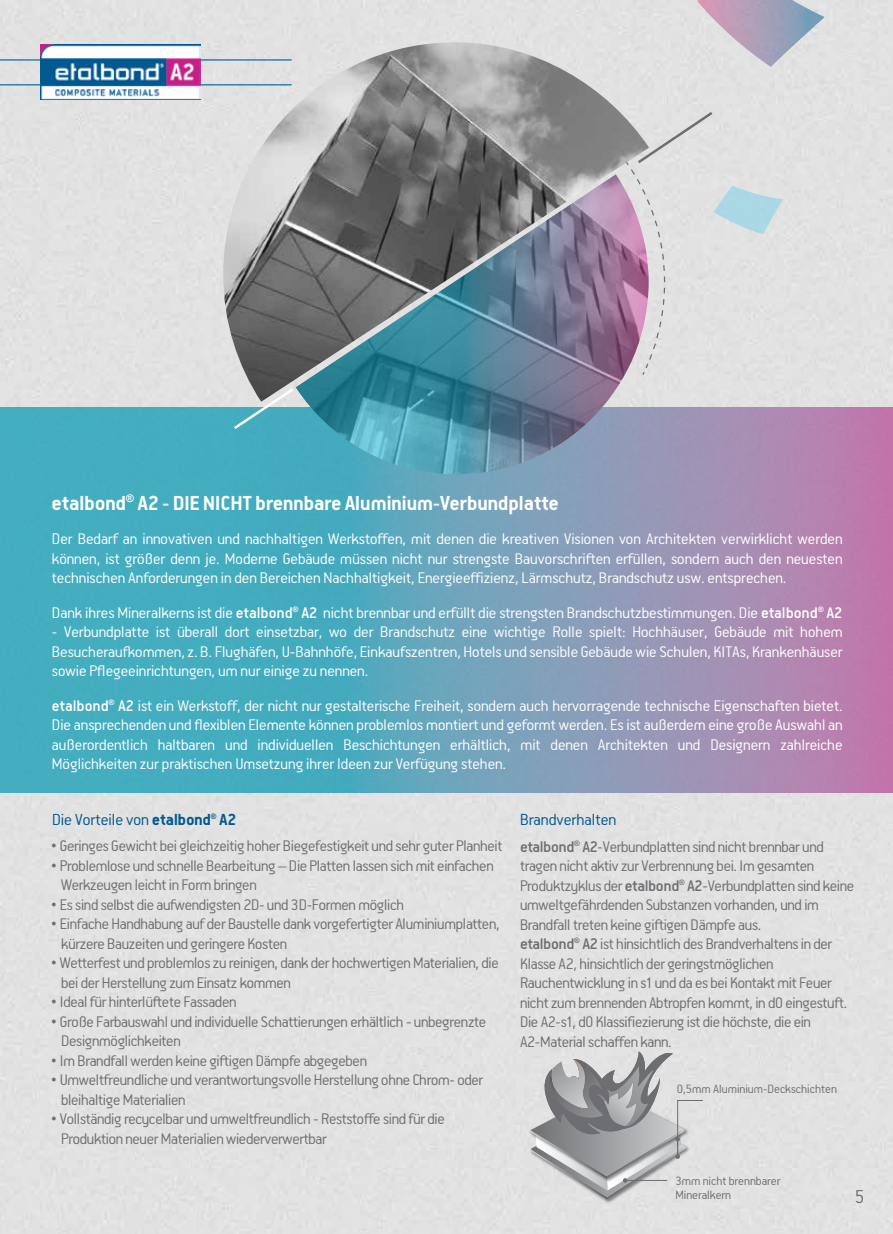
<style>
.page{position:relative;width:893px;height:1234px;background:#fff}
.page>*{position:absolute;margin:0;border:0;box-sizing:border-box;transform-origin:0 0}
.t1{font:700 22.8px "PF Premier Text";color:#fff}
.t2{font:300 21px "PF Premier Text";color:#6d6e71}
.t3{font:300 18px "PF Premier Text";color:#00598e}
.t4{font:700 18px "PF Premier Text";color:#00598e}
.t5{font:300 17.25px/19.5px "PF Premier Text";letter-spacing:-.015em;color:#6d6e71}
.t6{font:300 17.25px/19.5px "PF Premier Text";color:#fff;text-align:justify}
.t7{font:500 17.25px "PF Premier Text";color:#fff}
.t8{font:300 13.5px/14.5px "PF Premier Text";color:#6d6e71}
.t9{font:800 7.5px "CF Jeckyl";color:#6d6e71}
.t10{font:800 7.5px "CF Jeckyl";color:#fff}
.t11{font:800 7.5px "CF Jeckyl";color:#00598e}
.s1{font-weight:500}
.s2{font-weight:700}
</style>
<div class="page">
<div style="left:0;top:0;width:893px;height:1233px;background:#e2e2e2"></div>
<hr style="left:0;top:59px;width:292px;height:1px;background:#04689a">
<hr style="left:0;top:84px;width:292px;height:1px;background:#04689a">
<img style="left:41px;top:44px;width:159px;height:56px">
<svg style="left:697px;top:0;width:127px;height:67px;background:#c0bcca"></svg>
<svg style="left:0;top:408px;width:893px;height:384px;background:#719eb9"></svg>
<img style="left:528px;top:1182px;width:163px;height:21px">
<svg style="left:531px;top:1048px;width:173px;height:150px;background:#b9babb"></svg>
<svg style="left:231px;top:401px;width:65px;height:30px;background:#6cbac9"></svg>
<div style="left:649px;top:109px;width:134px;height:267px;background:#e1e1e2"></div>
<svg style="left:296px;top:401px;width:353px;height:73px;background:#6096ac"></svg>
<img style="left:223px;top:42px;width:426px;height:359px">
<svg style="left:160px;top:64px;width:4px;height:4px"></svg>
<h1 class="t1" style="left:52px;top:491px;width:508px">etalbond<sup>®</sup> A2 - DIE NICHT brennbare Aluminium-Verbundplatte</h1>
<p class="t6" style="left:52px;top:529px;width:792px">Der Bedarf an innovativen und nachhaltigen Werkstoffen, mit denen die kreativen Visionen von Architekten verwirklicht werden können, ist größer denn je. Moderne Gebäude müssen nicht nur strengste Bauvorschriften erfüllen, sondern auch den neuesten technischen Anforderungen in den Bereichen Nachhaltigkeit, Energieeffizienz, Lärmschutz, Brandschutz usw. entsprechen.</p>
<p class="t6" style="left:52px;top:602px;width:242px">Dank ihres Mineralkerns ist die <span class="s1">etalbond</span></p>
<p class="t10" style="left:293px;top:604px;width:7px">®</p>
<p class="t6" style="left:301px;top:602px;width:518px"><span class="s1">A2</span> nicht brennbar und erfüllt die strengsten Brandschutzbestimmungen. Die <span class="s1">etalbond</span></p>
<p class="t10" style="left:818px;top:604px;width:7px">®</p>
<p class="t7" style="left:827px;top:603px;width:17px">A2</p>
<p class="t6" style="left:52px;top:622px;width:792px">- Verbundplatte ist überall dort einsetzbar, wo der Brandschutz eine wichtige Rolle spielt: Hochhäuser, Gebäude mit hohem Besucheraufkommen, z. B. Flughäfen, U-Bahnhöfe, Einkaufszentren, Hotels und sensible Gebäude wie Schulen, KITAs, Krankenhäuser sowie Pflegeeinrichtungen, um nur einige zu nennen.</p>
<p class="t7" style="left:52px;top:696px;width:59px">etalbond</p>
<p class="t10" style="left:109px;top:697px;width:7px">®</p>
<p class="t6" style="left:52px;top:695px;width:792px;text-indent:66px"><span class="s1">A2</span> ist ein Werkstoff, der nicht nur gestalterische Freiheit, sondern auch hervorragende technische Eigenschaften bietet.<br>Die ansprechenden und flexiblen Elemente können problemlos montiert und geformt werden. Es ist außerdem eine große Auswahl an außerordentlich haltbaren und individuellen Beschichtungen erhältlich, mit denen Architekten und Designern zahlreiche Möglichkeiten zur praktischen Umsetzung ihrer Ideen zur Verfügung stehen.</p>
<p class="t3" style="left:52px;top:810px;width:160px">Die Vorteile von <span class="s2">etalbond</span></p>
<p class="t11" style="left:211px;top:812px;width:7px">®</p>
<p class="t4" style="left:220px;top:810px;width:18px">A2</p>
<p class="t3" style="left:520px;top:810px;width:98px">Brandverhalten</p>
<p class="t5" style="left:51px;top:836px;width:453px">• Geringes Gewicht bei gleichzeitig hoher Biegefestigkeit und sehr guter Planheit</p>
<p class="t5" style="left:61px;top:855px;width:434px;text-indent:-11px">• Problemlose und schnelle Bearbeitung – Die Platten lassen sich mit einfachen<br>Werkzeugen leicht in Form bringen</p>
<p class="t5" style="left:51px;top:894px;width:355px">• Es sind selbst die aufwendigsten 2D- und 3D-Formen möglich</p>
<p class="t5" style="left:61px;top:914px;width:440px;text-indent:-11px">• Einfache Handhabung auf der Baustelle dank vorgefertigter Aluminiumplatten, kürzere Bauzeiten und geringere Kosten</p>
<p class="t5" style="left:61px;top:953px;width:439px;text-indent:-11px">• Wetterfest und problemlos zu reinigen, dank der hochwertigen Materialien, die bei der Herstellung zum Einsatz kommen</p>
<p class="t5" style="left:51px;top:992px;width:187px">• Ideal für hinterlüftete Fassaden</p>
<p class="t5" style="left:61px;top:1011px;width:427px;text-indent:-11px">• Große Farbauswahl und individuelle Schattierungen erhältlich - unbegrenzte<br>Designmöglichkeiten</p>
<p class="t5" style="left:51px;top:1050px;width:318px">• Im Brandfall werden keine giftigen Dämpfe abgegeben</p>
<p class="t5" style="left:61px;top:1070px;width:424px;text-indent:-11px">• Umweltfreundliche und verantwortungsvolle Herstellung ohne Chrom- oder bleihaltige Materialien</p>
<p class="t5" style="left:61px;top:1109px;width:385px;text-indent:-11px">• Vollständig recycelbar und umweltfreundlich - Reststoffe sind für die<br>Produktion neuer Materialien wiederverwertbar</p>
<p class="t9" style="left:574px;top:838px;width:7px">®</p>
<p class="t5" style="left:520px;top:856px;width:336px">tragen nicht aktiv zur Verbrennung bei. Im gesamten<br>Produktzyklus der <span class="s1">etalbond A2</span>-Verbundplatten sind keine</p>
<p class="t5" style="left:520px;top:836px;width:305px"><span class="s1">etalbond A2</span>-Verbundplatten sind nicht brennbar und</p>
<p class="t9" style="left:679px;top:877px;width:7px">®</p>
<p class="t5" style="left:520px;top:895px;width:314px">umweltgefährdenden Substanzen vorhanden, und im<br>Brandfall treten keine giftigen Dämpfe aus.<br><span class="s1">etalbond A2</span> ist hinsichtlich des Brandverhaltens in der</p>
<p class="t9" style="left:574px;top:936px;width:7px">®</p>
<p class="t5" style="left:520px;top:953px;width:329px">Klasse A2, hinsichtlich der geringstmöglichen Rauchentwicklung in s1 und da es bei Kontakt mit Feuer nicht zum brennenden Abtropfen kommt, in d0 eingestuft.<br>Die A2-s1, d0 Klassifiezierung ist die höchste, die ein A2-Material schaffen kann.</p>
<p class="t8" style="left:677px;top:1080px;width:162px">0,5mm Aluminium-Deckschichten</p>
<p class="t8" style="left:676px;top:1173px;width:106px">3mm nicht brennbarer<br>Mineralkern</p>
<p class="t2" style="left:855px;top:1186px;width:11px">5</p>
</div>
